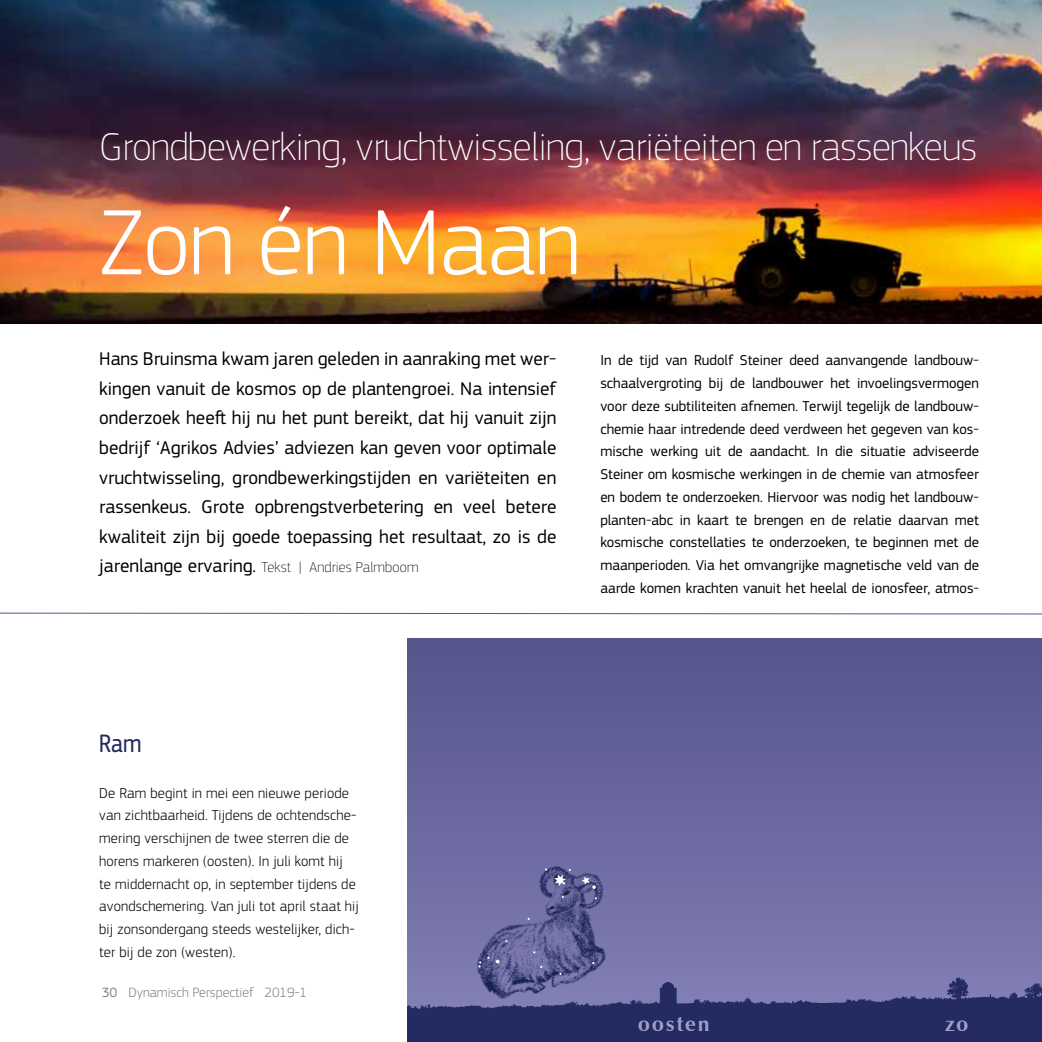
<style>
.page{position:relative;width:1042px;height:1042px;background:#fff}
.page>*{position:absolute;margin:0;border:0;box-sizing:border-box;transform-origin:0 0}
.t1{font:300 96.25px "PF Square Sans Pro";letter-spacing:-.01em;color:#fff}
.t2{font:100 40.25px "PF Square Sans Pro";letter-spacing:-.01em;color:#fff}
.t3{font:26.25px "PF Square Sans Cond Pro";color:#252b60}
.t4{font:700 21px "Zapf Humanist 601 BT";letter-spacing:.09em;color:#a19fca}
.t5{font:19.25px/29.6px "PF Square Sans Pro";color:#000;text-align:justify}
.t6{font:14.88px/22.8px "PF Square Sans Pro";color:#000;text-align:justify}
.t7{font:300 14.88px/22.8px "PF Square Sans Pro";letter-spacing:.01em;color:#000}
.t8{font:100 14.88px "PF Square Sans Pro";letter-spacing:.01em;color:#000}
.t9{font:300 14px "PF Square Sans Pro";color:#818383}
.s1{font-weight:400;font-size:19.25px}
.s2{font-weight:400}
</style>
<div class="page">
<img style="left:0;top:0;width:1042px;height:323px">
<svg style="left:408px;top:638px;width:634px;height:295px;background:#65639a"></svg>
<div style="left:408px;top:933px;width:634px;height:65px;background:#7d7aaf"></div>
<img style="left:446px;top:847px;width:189px;height:151px">
<svg style="left:496px;top:959px;width:4px;height:4px"></svg>
<svg style="left:478px;top:961px;width:3px;height:6px"></svg>
<svg style="left:581px;top:876px;width:15px;height:13px"></svg>
<svg style="left:554px;top:869px;width:17px;height:17px"></svg>
<svg style="left:408px;top:998px;width:634px;height:44px;background:#2c3368"></svg>
<svg style="left:0;top:612px;width:1042px;height:3px"></svg>
<h2 class="t2" style="left:99px;top:124px;width:879px">Grondbewerking, vruchtwisseling, variëteiten en rassenkeus</h2>
<h1 class="t1" style="left:99px;top:186px;width:483px">Zon én Maan</h1>
<p class="t5" style="left:99px;top:344px;width:459px">Hans Bruinsma kwam jaren geleden in aanraking met wer&shy;kingen vanuit de kosmos op de plantengroei. Na intensief onderzoek heeft hij nu het punt bereikt, dat hij vanuit zijn bedrijf ‘Agrikos Advies’ adviezen kan geven voor optimale vruchtwisseling, grondbewerkingstijden en variëteiten en rassenkeus. Grote opbrengstverbetering en veel betere kwaliteit zijn bij goede toepassing het resultaat, zo is de</p>
<p class="t8" style="left:99px;top:559px;width:321px"><span class="s1">jarenlange ervaring.</span> Tekst | Andries Palmboom</p>
<p class="t6" style="left:600px;top:349px;width:380px">In de tijd van Rudolf Steiner deed aanvangende landbouw&shy;schaalvergroting bij de landbouwer het invoelingsvermogen voor deze subtiliteiten afnemen. Terwijl tegelijk de landbouw&shy;chemie haar intredende deed verdween het gegeven van kos&shy;mische werking uit de aandacht. In die situatie adviseerde Steiner om kosmische werkingen in de chemie van atmosfeer en bodem te onderzoeken. Hiervoor was nodig het landbouw&shy;planten-abc in kaart te brengen en de relatie daarvan met kosmische constellaties te onderzoeken, te beginnen met de maanperioden. Via het omvangrijke magnetische veld van de aarde komen krachten vanuit het heelal de ionosfeer, atmos-</p>
<h3 class="t3" style="left:99px;top:729px;width:44px">Ram</h3>
<p class="t7" style="left:99px;top:781px;width:261px">De Ram begint in mei een nieuwe periode van zichtbaarheid. Tijdens de ochtendsche&shy;mering verschijnen de twee sterren die de horens markeren (oosten). In juli komt hij<br>te middernacht op, in september tijdens de avondschemering. Van juli tot april staat hij bij zonsondergang steeds westelijker, dich&shy;ter bij de zon (westen).</p>
<p class="t9" style="left:102px;top:984px;width:207px"><span class="s2">30</span> Dynamisch Perspectief 2019-1</p>
<h3 class="t4" style="left:638px;top:1010px;width:73px">oosten</h3>
<h3 class="t4" style="left:945px;top:1010px;width:25px">zo</h3>
</div>
